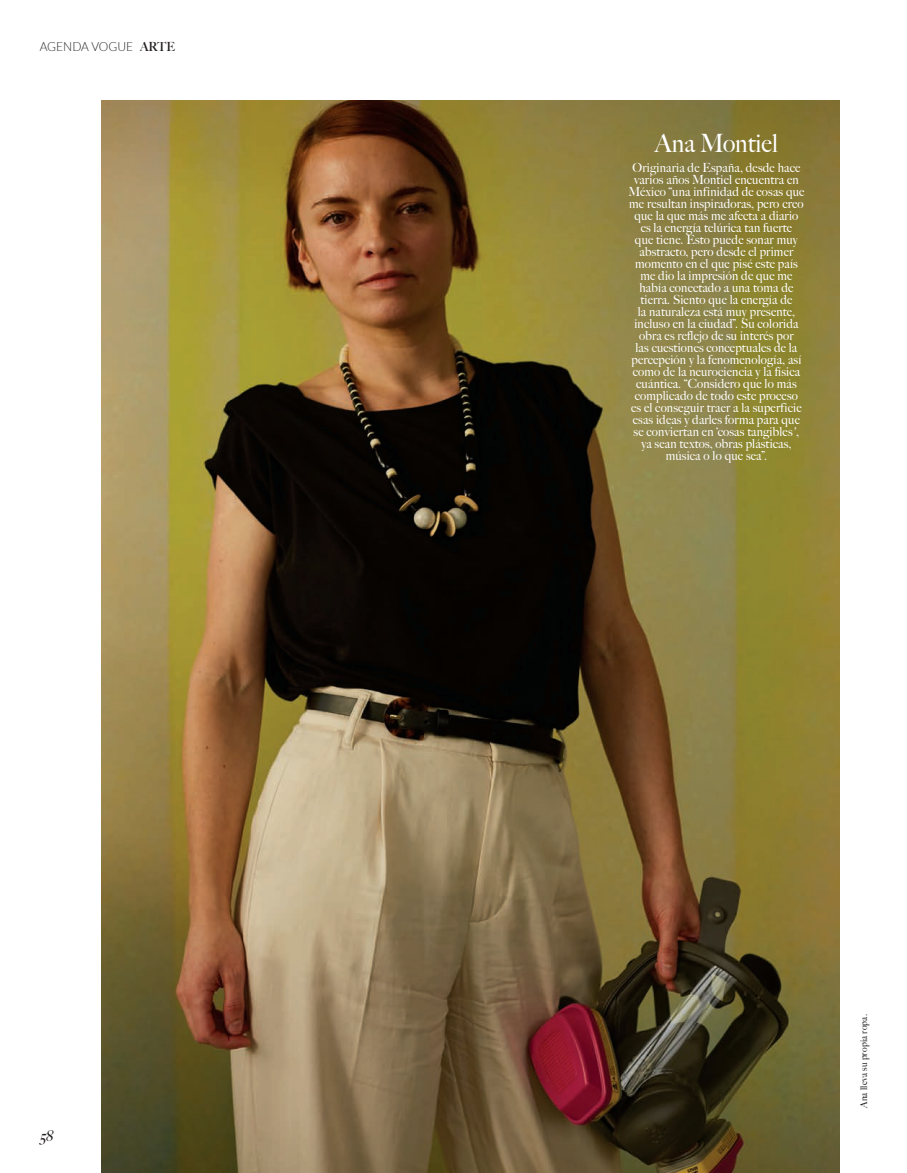
<style>
.page{position:relative;width:907px;height:1173px;background:#fff}
.page>*{position:absolute;margin:0;border:0;box-sizing:border-box;transform-origin:0 0}
.t1{font:25.2px "Big Caslon FB";color:#fff;scale:.95 1}
.t2{font:italic 15px "Big Caslon FB";color:#231f20}
.t3{font:12.6px/12px "Big Caslon FB";letter-spacing:.015em;color:#fff;text-align:center;scale:.95 1}
.t4{font:300 12.6px "Lato";color:#231f20;scale:.95 1}
.t5{font:9.45px "Big Caslon FB";letter-spacing:.02em;color:#231f20;scale:.95 1}
.s1{font-family:"Big Caslon FB";font-weight:700}
.s2{font-family:"Caslon 540 LT Std";font-style:italic}
</style>
<div class="page">
<img style="left:101px;top:101px;width:738px;height:1072px">
<p class="t4" style="left:40px;top:38px;width:144px">AGENDA VOGUE <span class="s1">ARTE</span></p>
<p class="t2" style="left:40px;top:1127px;width:18px">58</p>
<h1 class="t1" style="left:655px;top:128px;width:131px">Ana Montiel</h1>
<p class="t3" style="left:628px;top:162px;width:187px">Originaria de España, desde hace varios años Montiel encuentra en<br>México “una infinidad de cosas que me resultan inspiradoras, pero creo que la que más me afecta a diario es la energía telúrica tan fuerte<br>que tiene. Esto puede sonar muy abstracto, pero desde el primer momento en el que pisé este país me dio la impresión de que me había conectado a una toma de tierra. Siento que la energía de<br>la naturaleza está muy presente, incluso en la ciudad”. Su colorida obra es reflejo de su interés por<br>las cuestiones conceptuales de la percepción y la fenomenología, así como de la neurociencia y la física cuántica. “Considero que lo más complicado de todo este proceso es el conseguir traer a la superficie esas ideas y darles forma para que se conviertan en ‘cosas tangibles<span class="s2">’</span>, ya sean textos, obras plásticas, música o lo que sea”.</p>
<p class="t5" style="left:858px;top:1107px;width:100px;rotate:-90deg">Ana lleva su propia ropa.</p>
</div>
